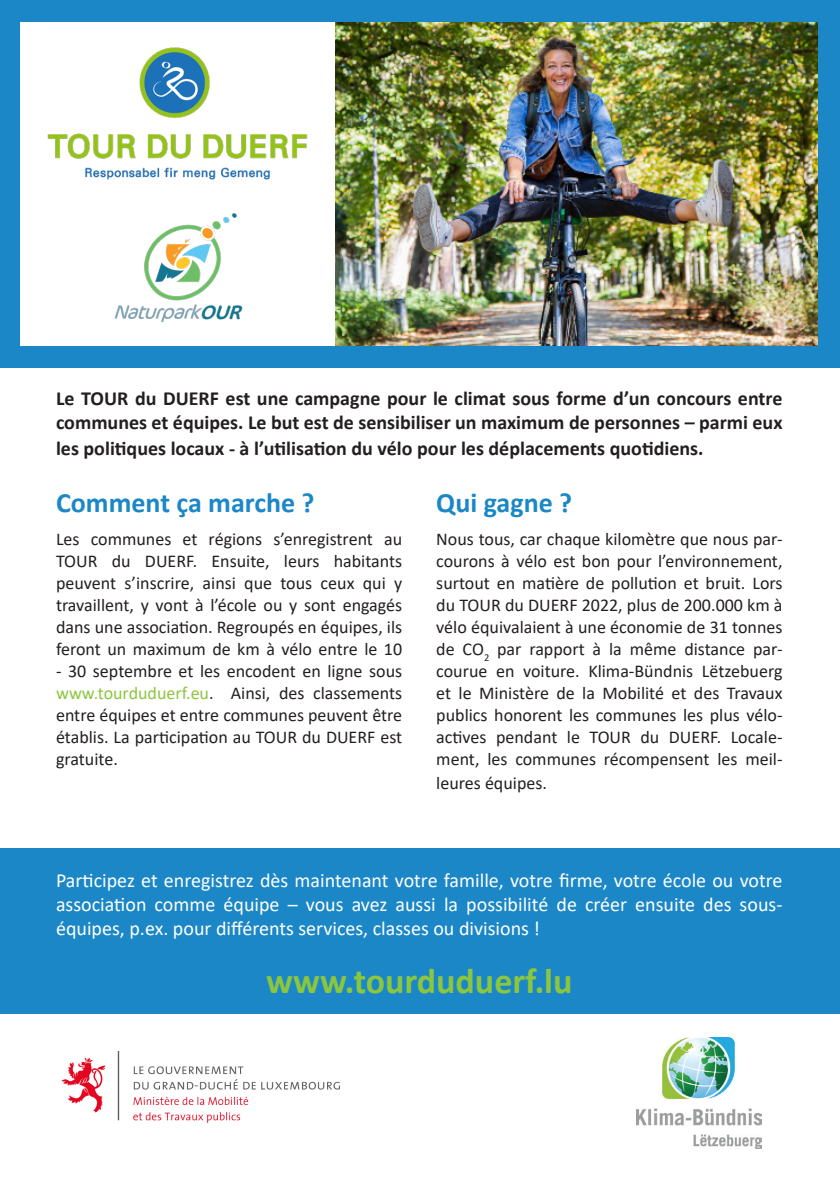
<style>
.page{position:relative;width:840px;height:1191px;background:#fff}
.page>*{position:absolute;margin:0;border:0;box-sizing:border-box;transform-origin:0 0}
.t1{font:700 36px "Calibri";color:#8bc63e}
.t2{font:700 28px "Calibri";color:#1b87c6}
.t3{font:700 20px/24px "Calibri";color:#231f20}
.t4{font:20px/24px "Calibri";color:#fff;text-align:justify}
.t5{font:18px/22px "Calibri";color:#231f20;text-align:justify}
.s1{color:#8bc63e}
</style>
<div class="page">
<div style="left:0;top:0;width:839px;height:367px;background:#1b87c6"></div>
<div style="left:0;top:848px;width:839px;height:165px;background:#1b87c6"></div>
<div style="left:20px;top:23px;width:315px;height:323px;background:#fff"></div>
<img style="left:47px;top:47px;width:261px;height:133px">
<img style="left:636px;top:1037px;width:125px;height:111px">
<img style="left:61px;top:1051px;width:279px;height:73px">
<img style="left:335px;top:23px;width:481px;height:323px">
<img style="left:114px;top:213px;width:129px;height:110px">
<p class="t3" style="left:56px;top:386px;width:727px">Le TOUR du DUERF est une campagne pour le climat sous forme d’un concours entre communes et équipes. Le but est de sensibiliser un maximum de personnes – parmi eux</p>
<p class="t3" style="left:56px;top:436px;width:648px">les politiques locaux - à l’utilisation du vélo pour les déplacements quotidiens.</p>
<p class="t2" style="left:56px;top:482px;width:260px">Comment ça marche ?</p>
<p class="t5" style="left:56px;top:527px;width:347px">Les communes et régions s’enregistrent au TOUR du DUERF. Ensuite, leurs habitants peuvent s’inscrire, ainsi que tous ceux qui y travaillent, y vont à l’école ou y sont engagés dans une association. Regroupés en équipes, ils feront un maximum de km à vélo entre le 10</p>
<p class="t5" style="left:56px;top:659px;width:347px">- 30 septembre et les encodent en ligne sous <span class="s1">www.tourduduerf.eu</span>. Ainsi, des classements entre équipes et entre communes peuvent être établis. La participation au TOUR du DUERF est gratuite.</p>
<p class="t2" style="left:436px;top:482px;width:137px">Qui gagne ?</p>
<p class="t5" style="left:436px;top:527px;width:347px">Nous tous, car chaque kilomètre que nous par&shy;courons à vélo est bon pour l’environnement, surtout en matière de pollution et bruit. Lors du TOUR du DUERF 2022, plus de 200.000 km à vélo équivalaient à une économie de 31 tonnes de CO<sub>2</sub> par rapport à la même distance par&shy;courue en voiture. Klima-Bündnis Lëtzebuerg et le Ministère de la Mobilité et des Travaux publics honorent les communes les plus vélo&shy;actives pendant le TOUR du DUERF. Locale&shy;ment, les communes récompensent les meil-</p>
<p class="t5" style="left:436px;top:771px;width:112px">leures équipes.</p>
<p class="t4" style="left:56px;top:868px;width:727px">Participez et enregistrez dès maintenant votre famille, votre firme, votre école ou votre association comme équipe – vous avez aussi la possibilité de créer ensuite des sous&shy;équipes, p.ex. pour différents services, classes ou divisions !</p>
<p class="t1" style="left:266px;top:955px;width:308px">www.tourduduerf.lu</p>
</div>
